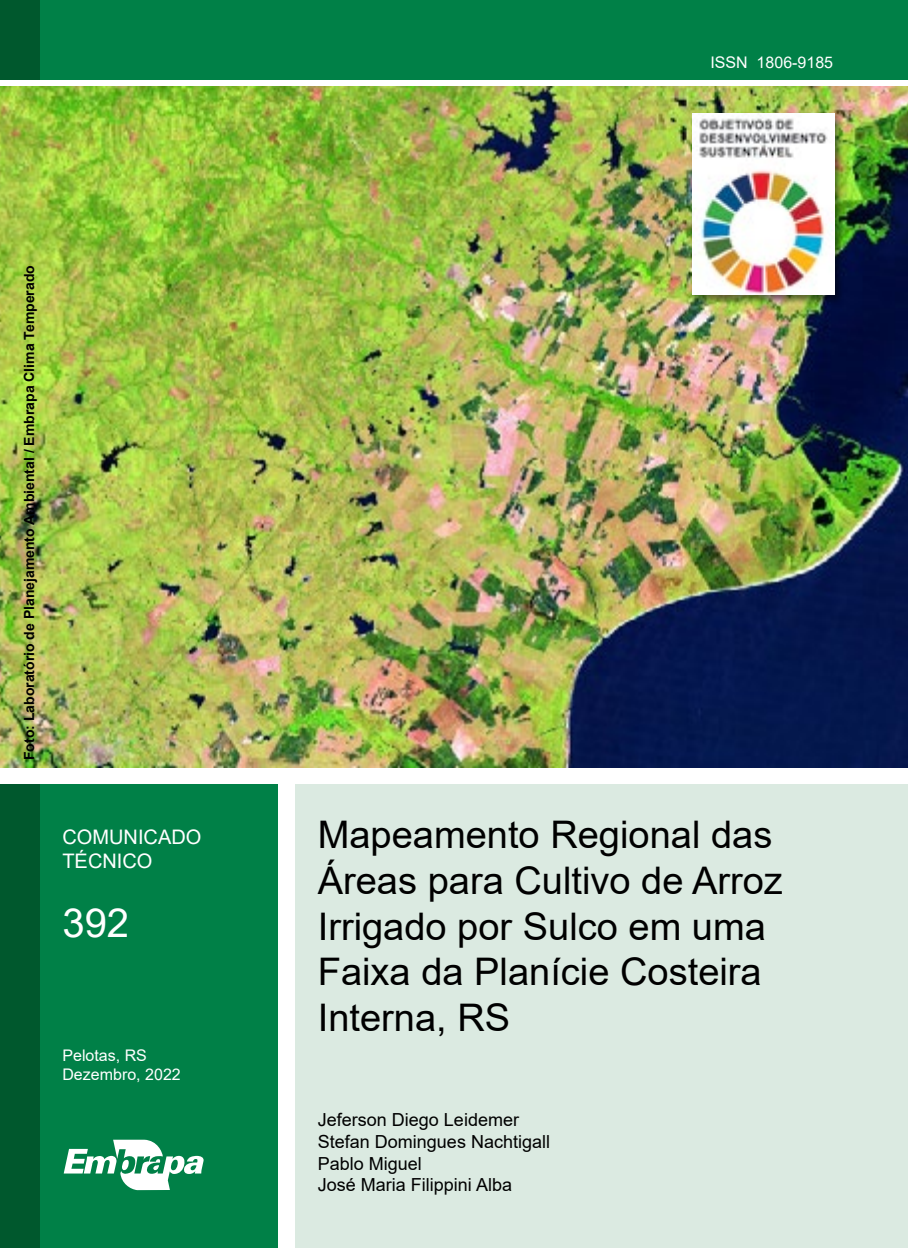
<style>
.page{position:relative;width:908px;height:1248px;background:#fff}
.page>*{position:absolute;margin:0;border:0;box-sizing:border-box;transform-origin:0 0}
.t1{font:40px "Arial";color:#fff}
.t2{font:38px/45.6px "Arial";color:#000}
.t3{font:20px/24px "Arial";color:#fff}
.t4{font:18px/21.6px "Arial";color:#000}
.t5{font:16px/19.2px "Arial";color:#fff}
.t6{font:700 14px "Arial";color:#000}
</style>
<div class="page">
<img style="left:0;top:87px;width:907px;height:680px">
<div style="left:0;top:784px;width:277px;height:463px;background:#008047"></div>
<div style="left:295px;top:784px;width:612px;height:463px;background:#dbeae1"></div>
<div style="left:0;top:784px;width:40px;height:463px;background:#00582d"></div>
<div style="left:0;top:0;width:907px;height:79px;background:#008047"></div>
<svg style="left:64px;top:1139px;width:140px;height:50px"></svg>
<div style="left:0;top:0;width:40px;height:79px;background:#00582d"></div>
<div style="left:691px;top:112px;width:152px;height:192px;background:#000;opacity:.5"></div>
<img style="left:692px;top:113px;width:141px;height:182px">
<p class="t6" style="left:19px;top:760px;width:496px;rotate:-90deg">Foto: Laboratório de Planejamento Ambiental / Embrapa Clima Temperado</p>
<p class="t3" style="left:62px;top:825px;width:140px">COMUNICADO<br>TÉCNICO</p>
<p class="t1" style="left:62px;top:895px;width:68px">392</p>
<p class="t5" style="left:62px;top:1045px;width:120px">Pelotas, RS<br>Dezembro, 2022</p>
<p class="t5" style="left:710px;top:53px;width:124px">ISSN 1806-9185</p>
<p class="t2" style="left:317px;top:811px;width:466px">Mapeamento Regional das<br>Áreas para Cultivo de Arroz<br>Irrigado por Sulco em uma<br>Faixa da Planície Costeira<br>Interna, RS</p>
<p class="t4" style="left:317px;top:1109px;width:234px">Jeferson Diego Leidemer<br>Stefan Domingues Nachtigall<br>Pablo Miguel<br>José Maria Filippini Alba</p>
</div>
